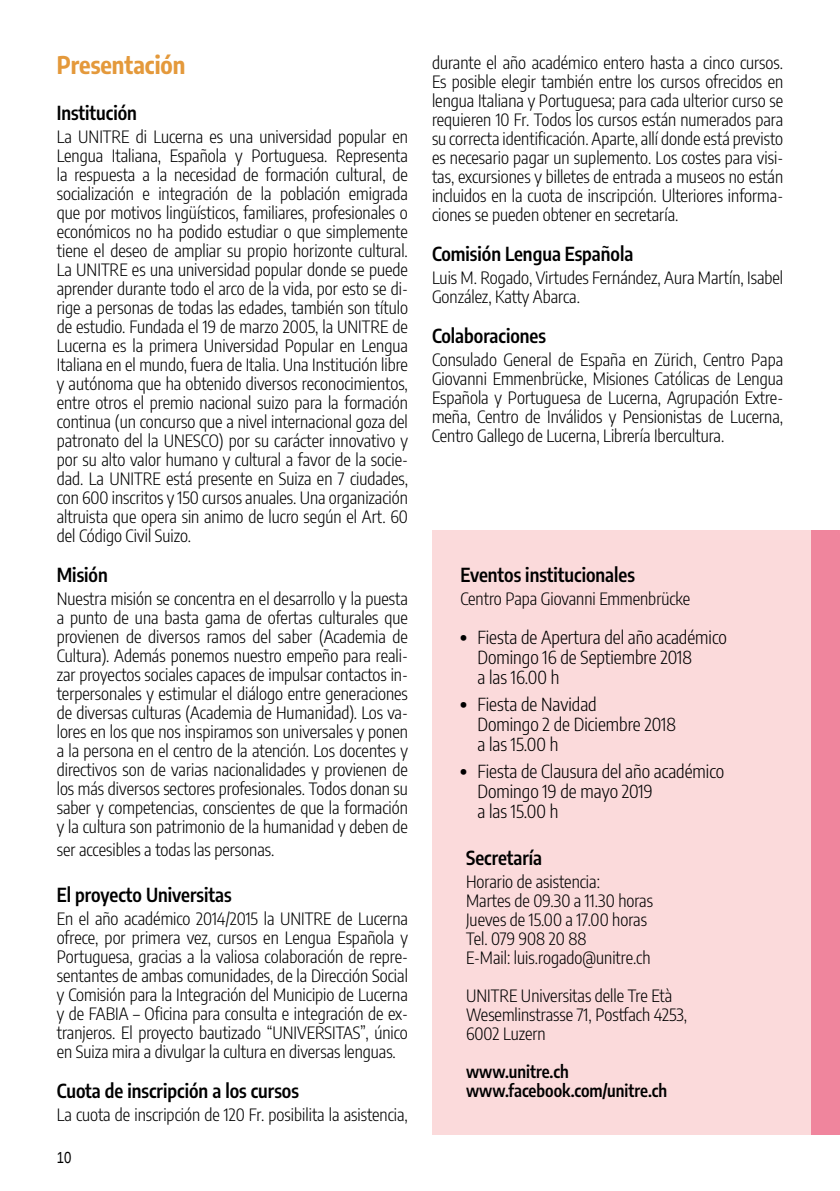
<style>
.page{position:relative;width:840px;height:1191px;background:#fff}
.page>*{position:absolute;margin:0;border:0;box-sizing:border-box;transform-origin:0 0}
.t1{font:700 24px "Encode Sans Condensed";color:#e4993b}
.t2{font:600 19px "Encode Sans Condensed";color:#000}
.t3{font:300 18px/20px "Encode Sans Condensed";color:#000}
.t4{font:300 17px/19px "Encode Sans Condensed";color:#000;text-align:justify}
.t5{font:600 17px/19px "Encode Sans Condensed";color:#000}
.t6{font:16px "Liberation Sans Narrow";color:#000}
.s1{font-family:"Fira Sans Condensed";font-weight:900}
</style>
<div class="page">
<div style="left:432px;top:530px;width:407px;height:604px;background:#fbdadb"></div>
<div style="left:811px;top:530px;width:28px;height:604px;background:#f0859d"></div>
<h1 class="t1" style="left:57px;top:47px;width:130px">Presentación</h1>
<p class="t2" style="left:57px;top:99px;width:82px">Institución</p>
<p class="t4" style="left:57px;top:126px;width:352px">La UNITRE di Lucerna es una universidad popular en Lengua Italiana, Española y Portuguesa. Representa la respuesta a la necesidad de formación cultural, de socialización e integración de la población emigrada que por motivos lingüísticos, familiares, profesionales o económicos no ha podido estudiar o que simplemente tiene el deseo de ampliar su propio horizonte cultural.<br>La UNITRE es una universidad popular donde se puede aprender durante todo el arco de la vida, por esto se di&shy;rige a personas de todas las edades, también son título de estudio. Fundada el 19 de marzo 2005, la UNITRE de Lucerna es la primera Universidad Popular en Lengua Italiana en el mundo, fuera de Italia. Una Institución libre y autónoma que ha obtenido diversos reconocimientos, entre otros el premio nacional suizo para la formación continua (un concurso que a nivel internacional goza del patronato del la UNESCO) por su carácter innovativo y por su alto valor humano y cultural a favor de la socie&shy;dad. La UNITRE está presente en Suiza en 7 ciudades, con 600 inscritos y 150 cursos anuales. Una organización altruista que opera sin animo de lucro según el Art. 60 del Código Civil Suizo.</p>
<p class="t2" style="left:57px;top:561px;width:52px">Misión</p>
<p class="t4" style="left:57px;top:588px;width:352px">Nuestra misión se concentra en el desarrollo y la puesta a punto de una basta gama de ofertas culturales que provienen de diversos ramos del saber (Academia de Cultura). Además ponemos nuestro empeño para reali&shy;zar proyectos sociales capaces de impulsar contactos in&shy;terpersonales y estimular el diálogo entre generaciones de diversas culturas (Academia de Humanidad). Los va&shy;lores en los que nos inspiramos son universales y ponen a la persona en el centro de la atención. Los docentes y directivos son de varias nacionalidades y provienen de los más diversos sectores profesionales. Todos donan su saber y competencias, conscientes de que la formación y la cultura son patrimonio de la humanidad y deben de</p>
<p class="t4" style="left:57px;top:840px;width:219px">ser accesibles a todas las personas.</p>
<p class="t2" style="left:57px;top:881px;width:176px">El proyecto Universitas</p>
<p class="t4" style="left:57px;top:908px;width:352px">En el año académico 2014/2015 la UNITRE de Lucerna ofrece, por primera vez, cursos en Lengua Española y Portuguesa, gracias a la valiosa colaboración de repre&shy;sentantes de ambas comunidades, de la Dirección Social y Comisión para la Integración del Municipio de Lucerna y de FABIA – Oficina para consulta e integración de ex&shy;tranjeros. El proyecto bautizado “UNIVERSITAS”, único en Suiza mira a divulgar la cultura en diversas lenguas.</p>
<p class="t2" style="left:57px;top:1077px;width:243px">Cuota de inscripción a los cursos</p>
<p class="t4" style="left:57px;top:1104px;width:352px">La cuota de inscripción de 120 Fr. posibilita la asistencia,</p>
<p class="t6" style="left:57px;top:1148px;width:16px">10</p>
<p class="t4" style="left:432px;top:53px;width:352px">durante el año académico entero hasta a cinco cursos.<br>Es posible elegir también entre los cursos ofrecidos en lengua Italiana y Portuguesa; para cada ulterior curso se requieren 10 Fr. Todos los cursos están numerados para su correcta identificación. Aparte, allí donde está previsto es necesario pagar un suplemento. Los costes para visi&shy;tas, excursiones y billetes de entrada a museos no están incluidos en la cuota de inscripción. Ulteriores informa&shy;ciones se pueden obtener en secretaría.</p>
<p class="t2" style="left:432px;top:240px;width:203px">Comisión Lengua Española</p>
<p class="t4" style="left:432px;top:268px;width:352px">Luis M. Rogado, Virtudes Fernández, Aura Martín, Isabel<br>Gonzá lez, Katty Abarca.</p>
<p class="t2" style="left:432px;top:322px;width:115px">Colaboraciones</p>
<p class="t4" style="left:432px;top:350px;width:352px">Consulado General de España en Zü rich, Centro Papa Giovanni Emmenbrücke, Misiones Católicas de Lengua Española y Portuguesa de Lucerna, Agrupación Extre&shy;meña, Centro de Invá lidos y Pensionistas de Lucerna, Centro Gallego de Lucerna, Librería Ibercultura.</p>
<p class="t2" style="left:460px;top:561px;width:176px">Eventos institucionales</p>
<p class="t4" style="left:460px;top:588px;width:231px">Centro Papa Giovanni Emmenbrücke</p>
<p class="t3" style="left:477px;top:626px;width:251px;text-indent:-17px"><span class="s1">•</span> Fiesta de Apertura del año académico<br>Domingo 16 de Septiembre 2018<br>a las 16.00 h</p>
<p class="t3" style="left:477px;top:693px;width:200px;text-indent:-17px"><span class="s1">•</span> Fiesta de Navidad<br>Domingo 2 de Diciembre 2018 a las 15.00 h</p>
<p class="t3" style="left:477px;top:760px;width:248px;text-indent:-17px"><span class="s1">•</span> Fiesta de Clausura del año académico<br>Domingo 19 de mayo 2019<br>a las 15.00 h</p>
<p class="t2" style="left:466px;top:843px;width:78px">Secretaría</p>
<p class="t4" style="left:466px;top:871px;width:188px;text-align:left">Horario de asistencia:<br>Martes de 09.30 a 11.30 horas<br>Jueves de 15.00 a 17.00 horas<br>Tel. 079 908 20 88<br>E-Mail: luis.rogado@unitre.ch</p>
<p class="t4" style="left:466px;top:985px;width:222px;text-align:left">UNITRE Universitas delle Tre Età<br>Wesemlinstrasse 71, Postfach 4253,<br>6002 Luzern</p>
<p class="t5" style="left:466px;top:1060px;width:202px">www.unitre.ch www.facebook.com/unitre.ch</p>
</div>
